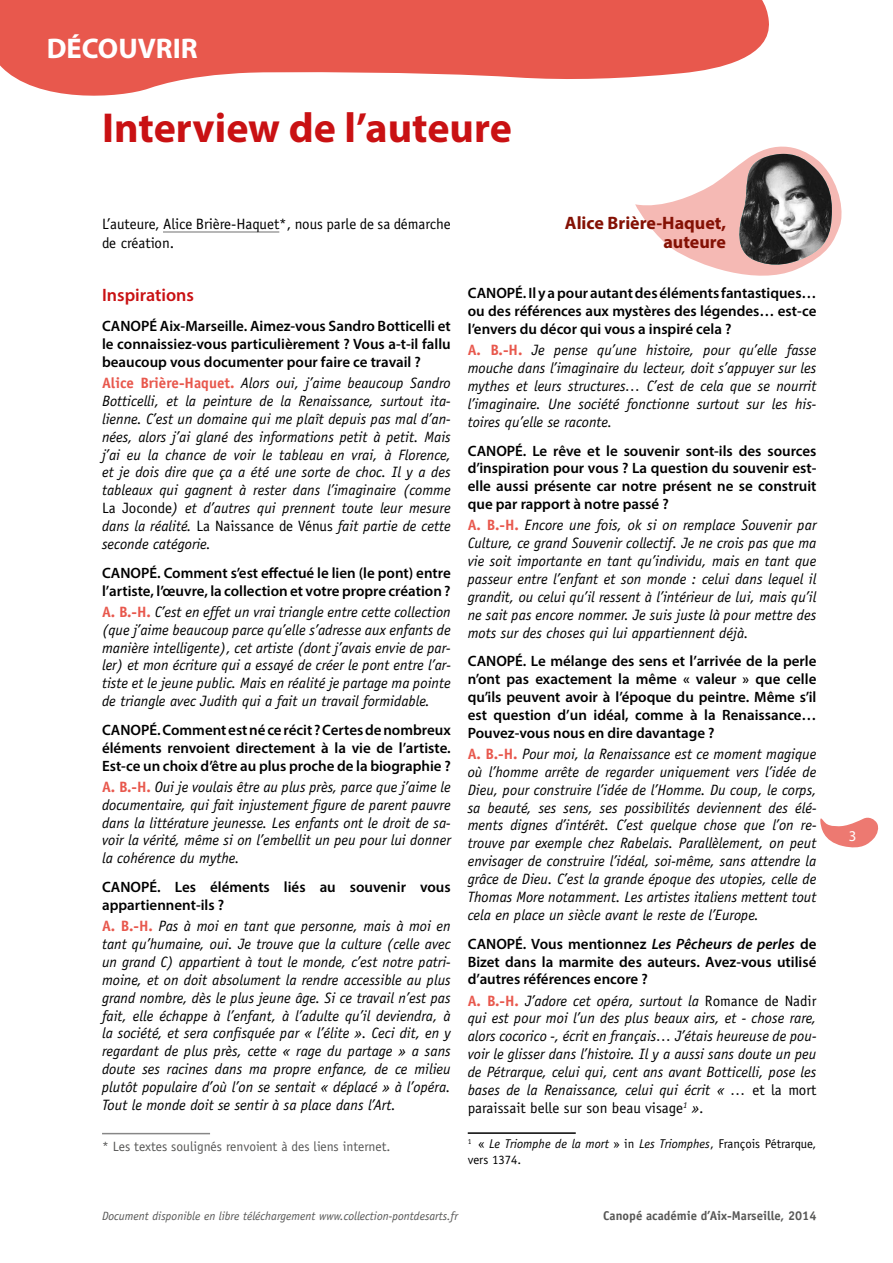
<style>
.page{position:relative;width:893px;height:1263px;background:#fff}
.page>*{position:absolute;margin:0;border:0;box-sizing:border-box;transform-origin:0 0}
.t1{font:700 42px "Myriad Pro";color:#c91113}
.t2{font:700 28.5px "Myriad Pro";color:#fff}
.t3{font:700 18px/19.2px "Myriad Pro";color:#841104;text-align:right}
.t4{font:600 18px "Myriad Pro";color:#c91113}
.t5{font:italic 15px/17.9px "Officina Sans Std";color:#000;text-align:justify}
.t6{font:600 15px/17.9px "Myriad Pro";color:#000;text-align:justify}
.t7{font:15px/18.3px "Officina Sans Std";color:#000}
.t8{font:15px "Myriad Pro";color:#fff}
.t9{font:13.5px "Officina Sans Std";color:#575756}
.t10{font:12.75px/15.3px "Officina Sans Std";color:#000}
.t11{font:700 12.75px "Officina Sans Std";color:#575756}
.t12{font:italic 12px "Officina Sans Std";color:#575756}
.s1{font-weight:700;font-style:normal;color:#e8584d}
.s2{font-style:normal}
.s3{font-style:italic}
</style>
<div class="page">
<svg style="left:820px;top:817px;width:59px;height:31px"></svg>
<svg style="left:0;top:0;width:769px;height:96px;fill:#e8584d"></svg>
<hr style="left:163px;top:232px;width:116px;height:1px;background:#706f6f">
<hr style="left:468px;top:1132px;width:108px;height:2px;background:#000">
<svg style="left:635px;top:146px;width:207px;height:130px"></svg>
<img style="left:738px;top:154px;width:94px;height:112px">
<hr style="left:102px;top:1133px;width:108px;height:1px;background:#878787">
<h2 class="t2" style="left:47px;top:30px;width:153px">DÉCOUVRIR</h2>
<h1 class="t1" style="left:102px;top:101px;width:411px">Interview de l’auteure</h1>
<p class="t7" style="left:102px;top:215px;width:350px">L’auteure, Alice Brière-Haquet*, nous parle de sa démarche de création.</p>
<p class="t3" style="left:565px;top:213px;width:163px">Alice Brière-Haquet, auteure</p>
<p class="t4" style="left:102px;top:283px;width:93px">Inspirations</p>
<p class="t6" style="left:102px;top:317px;width:350px">CANOPÉ Aix-Marseille. Aimez-vous Sandro Botticelli et le connaissiez-vous particulièrement ? Vous a-t-il fallu beaucoup vous documenter pour faire ce travail ?</p>
<p class="t5" style="left:102px;top:374px;width:350px"><span class="s1">Alice Brière-Haquet.</span> Alors oui, j’aime beaucoup Sandro Botticelli, et la peinture de la Renaissance, surtout ita&shy;lienne. C’est un domaine qui me plaît depuis pas mal d’an&shy;nées, alors j’ai glané des informations petit à petit. Mais j’ai eu la chance de voir le tableau en vrai, à Florence, et je dois dire que ça a été une sorte de choc. Il y a des tableaux qui gagnent à rester dans l’imaginaire (comme <span class="s2">La Joconde</span>) et d’autres qui prennent toute leur mesure dans la réalité. <span class="s2">La Naissance de Vénus</span> fait partie de cette seconde catégorie.</p>
<p class="t6" style="left:102px;top:563px;width:350px">CANOPÉ. Comment s’est effectué le lien (le pont) entre l’artiste, l’œuvre, la collection et votre propre création ?</p>
<p class="t5" style="left:102px;top:603px;width:350px"><span class="s1">A. B.-H.</span> C’est en effet un vrai triangle entre cette collection (que j’aime beaucoup parce qu’elle s’adresse aux enfants de manière intelligente), cet artiste (dont j’avais envie de par&shy;ler) et mon écriture qui a essayé de créer le pont entre l’ar&shy;tiste et le jeune public. Mais en réalité je partage ma pointe de triangle avec Judith qui a fait un travail formidable.</p>
<p class="t6" style="left:102px;top:721px;width:350px">CANOPÉ. Comment est né ce récit ? Certes de nombreux éléments renvoient directement à la vie de l’artiste.<br>Est-ce un choix d’être au plus proche de la biographie ?</p>
<p class="t5" style="left:102px;top:778px;width:350px"><span class="s1">A. B.-H.</span> Oui je voulais être au plus près, parce que j’aime le documentaire, qui fait injustement figure de parent pauvre dans la littérature jeunesse. Les enfants ont le droit de sa&shy;voir la vérité, même si on l’embellit un peu pour lui donner la cohérence du mythe.</p>
<p class="t6" style="left:102px;top:878px;width:350px">CANOPÉ. Les éléments liés au souvenir vous appartiennent-ils ?</p>
<p class="t5" style="left:102px;top:917px;width:350px"><span class="s1">A. B.-H.</span> Pas à moi en tant que personne, mais à moi en tant qu’humaine, oui. Je trouve que la culture (celle avec un grand C) appartient à tout le monde, c’est notre patri&shy;moine, et on doit absolument la rendre accessible au plus grand nombre, dès le plus jeune âge. Si ce travail n’est pas fait, elle échappe à l’enfant, à l’adulte qu’il deviendra, à la société, et sera confisquée par « l’élite ». Ceci dit, en y regardant de plus près, cette « rage du partage » a sans doute ses racines dans ma propre enfance, de ce milieu plutôt populaire d’où l’on se sentait « déplacé » à l’opéra.<br>Tout le monde doit se sentir à sa place dans l’Art.</p>
<p class="t9" style="left:102px;top:1138px;width:290px">* Les textes soulignés renvoient à des liens internet.</p>
<p class="t6" style="left:468px;top:284px;width:350px">CANOPÉ. Il y a pour autant des éléments fantastiques… ou des références aux mystères des légendes… est-ce l’envers du décor qui vous a inspiré cela ?</p>
<p class="t5" style="left:468px;top:341px;width:350px"><span class="s1">A. B.-H.</span> Je pense qu’une histoire, pour qu’elle fasse mouche dans l’imaginaire du lecteur, doit s’appuyer sur les mythes et leurs structures… C’est de cela que se nourrit l’imaginaire. Une société fonctionne surtout sur les his&shy;toires qu’elle se raconte.</p>
<p class="t6" style="left:468px;top:441px;width:350px">CANOPÉ. Le rêve et le souvenir sont-ils des sources d’inspiration pour vous ? La question du souvenir est&shy;elle aussi présente car notre présent ne se construit que par rapport à notre passé ?</p>
<p class="t5" style="left:468px;top:516px;width:350px"><span class="s1">A. B.-H.</span> Encore une fois, ok si on remplace Souvenir par Culture, ce grand Souvenir collectif. Je ne crois pas que ma vie soit importante en tant qu’individu, mais en tant que passeur entre l’enfant et son monde : celui dans lequel il grandit, ou celui qu’il ressent à l’intérieur de lui, mais qu’il ne sait pas encore nommer. Je suis juste là pour mettre des mots sur des choses qui lui appartiennent déjà.</p>
<p class="t6" style="left:468px;top:652px;width:350px">CANOPÉ. Le mélange des sens et l’arrivée de la perle n’ont pas exactement la même « valeur » que celle qu’ils peuvent avoir à l’époque du peintre. Même s’il est question d’un idéal, comme à la Renaissance… Pouvez-vous nous en dire davantage ?</p>
<p class="t5" style="left:468px;top:745px;width:350px"><span class="s1">A. B.-H.</span> Pour moi, la Renaissance est ce moment magique où l’homme arrête de regarder uniquement vers l’idée de Dieu, pour construire l’idée de l’Homme. Du coup, le corps, sa beauté, ses sens, ses possibilités deviennent des élé&shy;ments dignes d’intérêt. C’est quelque chose que l’on re&shy;trouve par exemple chez Rabelais. Parallèlement, on peut envisager de construire l’idéal, soi-même, sans attendre la grâce de Dieu. C’est la grande époque des utopies, celle de Thomas More notamment. Les artistes italiens mettent tout cela en place un siècle avant le reste de l’Europe.</p>
<p class="t6" style="left:468px;top:934px;width:350px">CANOPÉ. Vous mentionnez <span class="s3">Les Pêcheurs de perles</span> de Bizet dans la marmite des auteurs. Avez-vous utilisé d’autres références encore ?</p>
<p class="t5" style="left:468px;top:992px;width:350px"><span class="s1">A. B.-H.</span> J’adore cet opéra, surtout la <span class="s2">Romance de Nadir </span>qui est pour moi l’un des plus beaux airs, et - chose rare, alors cocorico -, écrit en français… J’étais heureuse de pou&shy;voir le glisser dans l’histoire. Il y a aussi sans doute un peu de Pétrarque, celui qui, cent ans avant Botticelli, pose les bases de la Renaissance, celui qui écrit « … <span class="s2">et la mort paraissait belle sur son beau visage</span><sup>1</sup> ».</p>
<p class="t10" style="left:468px;top:1136px;width:350px"><sup>1</sup> « <span class="s3">Le Triomphe de la mort</span> » in <span class="s3">Les Triomphes</span>, François Pétrarque, vers 1374.</p>
<p class="t12" style="left:102px;top:1208px;width:357px">Document disponible en libre téléchargement www.collection-pontdesarts.fr</p>
<p class="t11" style="left:603px;top:1208px;width:215px">Canopé académie d’Aix-Marseille, 2014</p>
<p class="t8" style="left:849px;top:827px;width:9px">3</p>
</div>
